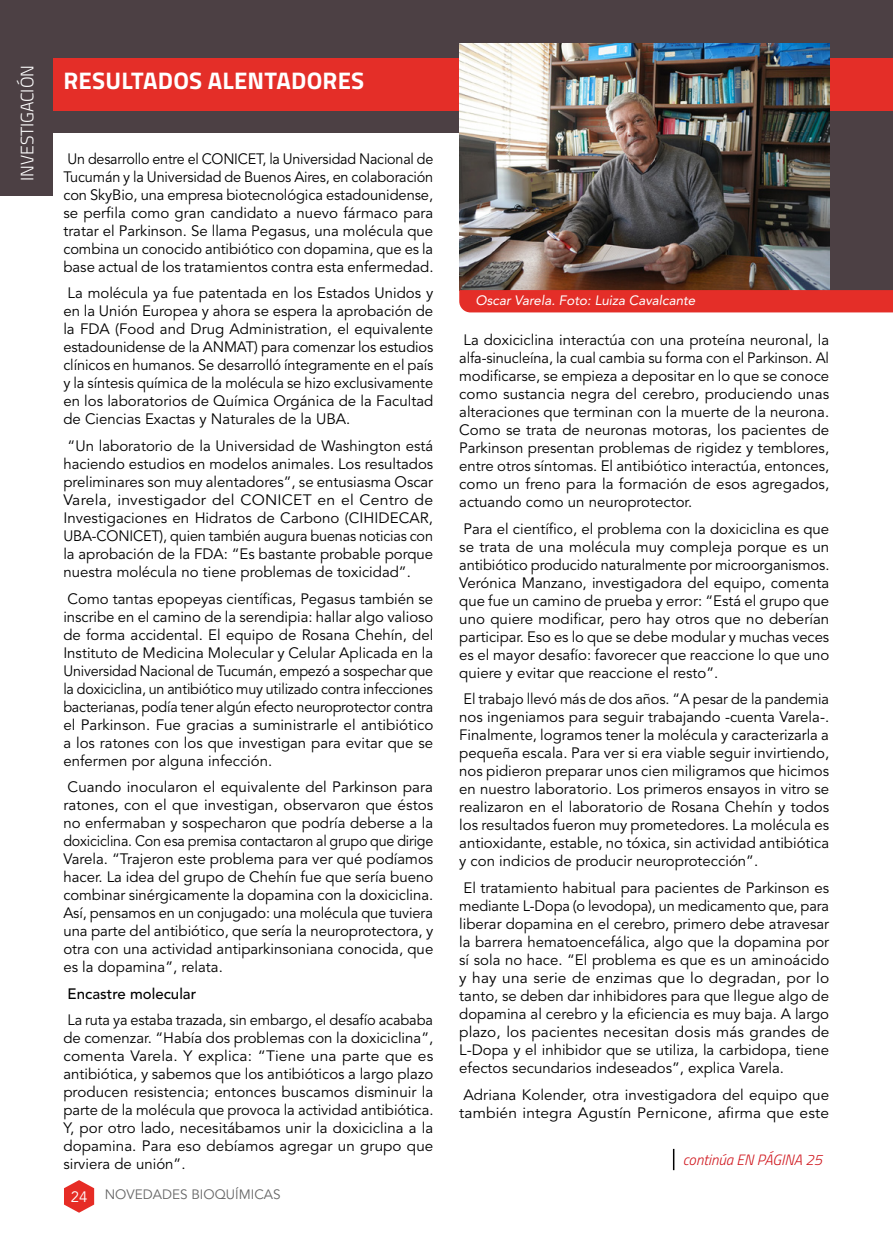
<style>
.page{position:relative;width:893px;height:1234px;background:#fff}
.page>*{position:absolute;margin:0;border:0;box-sizing:border-box;transform-origin:0 0}
.t1{font:700 24px "Titillium";letter-spacing:.01em;color:#fff}
.t2{font:300 18px "Titillium";letter-spacing:-.005em;color:#fff}
.t3{font:15px/18px "Avenir LT Std";color:#000;text-align:justify}
.t4{font:15px/18px "Avenir LT Std";color:#000;text-align:justify;scale:.96 1}
.t5{font:italic 300 15px "Titillium";color:#d0181f}
.t6{font:500 15px "Avenir LT Std";color:#000}
.t7{font:italic 13.5px "Avenir LT Std";color:#fff}
.t8{font:13.5px "Avenir LT Std";color:#666}
.s1{font-size:15px;color:#fff}
</style>
<div class="page">
<svg style="left:64px;top:1180px;width:30px;height:32px"></svg>
<div style="left:52px;top:0;width:841px;height:133px;background:#4c4044"></div>
<div style="left:814px;top:0;width:79px;height:304px;background:#4c4044"></div>
<div style="left:0;top:58px;width:893px;height:52px;background:#e42e28"></div>
<div style="left:0;top:0;width:52px;height:195px;background:#4c4044"></div>
<img style="left:459px;top:43px;width:370px;height:247px">
<div style="left:459px;top:290px;width:434px;height:22px;background:#e42e28"></div>
<svg style="left:673px;top:1148px;width:1px;height:21px"></svg>
<p class="t2" style="left:14px;top:181px;width:117px;rotate:-90deg">INVESTIGACIÓN</p>
<h1 class="t1" style="left:63px;top:62px;width:302px">RESULTADOS ALENTADORES</h1>
<p class="t4" style="left:63px;top:150px;width:387px">Un desarrollo entre el CONICET, la Universidad Nacional de Tucumán y la Universidad de Buenos Aires, en colaboración con SkyBio, una empresa biotecnológica estadounidense, se perfila como gran candidato a nuevo fármaco para tratar el Parkinson. Se llama Pegasus, una molécula que combina un conocido antibiótico con dopamina, que es la base actual de los tratamientos contra esta enfermedad.</p>
<p class="t3" style="left:63px;top:284px;width:372px">La molécula ya fue patentada en los Estados Unidos y en la Unión Europea y ahora se espera la aprobación de la FDA (Food and Drug Administration, el equivalente estadounidense de la ANMAT) para comenzar los estudios clínicos en humanos. Se desarrolló íntegramente en el país y la síntesis química de la molécula se hizo exclusivamente en los laboratorios de Química Orgánica de la Facultad de Ciencias Exactas y Naturales de la UBA.</p>
<p class="t3" style="left:63px;top:437px;width:371px">“Un laboratorio de la Universidad de Washington está haciendo estudios en modelos animales. Los resultados preliminares son muy alentadores”, se entusiasma Oscar Varela, investigador del CONICET en el Centro de Investigaciones en Hidratos de Carbono (CIHIDECAR, UBA-CONICET), quien también augura buenas noticias con la aprobación de la FDA: “Es bastante probable porque nuestra molécula no tiene problemas de toxicidad”.</p>
<p class="t3" style="left:63px;top:589px;width:371px">Como tantas epopeyas científicas, Pegasus también se inscribe en el camino de la serendipia: hallar algo valioso de forma accidental. El equipo de Rosana Chehín, del Instituto de Medicina Molecular y Celular Aplicada en la Universidad Nacional de Tucumán, empezó a sospechar que la doxiciclina, un antibiótico muy utilizado contra infecciones bacterianas, podía tener algún efecto neuroprotector contra el Parkinson. Fue gracias a suministrarle el antibiótico a los ratones con los que investigan para evitar que se enfermen por alguna infección.</p>
<p class="t3" style="left:63px;top:778px;width:372px">Cuando inocularon el equivalente del Parkinson para ratones, con el que investigan, observaron que éstos no enfermaban y sospecharon que podría deberse a la doxiciclina. Con esa premisa contactaron al grupo que dirige Varela. “Trajeron este problema para ver qué podíamos hacer. La idea del grupo de Chehín fue que sería bueno combinar sinérgicamente la dopamina con la doxiciclina.<br>Así, pensamos en un conjugado: una molécula que tuviera una parte del antibiótico, que sería la neuroprotectora, y otra con una actividad antiparkinsoniana conocida, que es la dopamina”, relata.</p>
<p class="t6" style="left:68px;top:984px;width:130px">Encastre molecular</p>
<p class="t3" style="left:63px;top:1011px;width:372px">La ruta ya estaba trazada, sin embargo, el desafío acababa de comenzar. “Había dos problemas con la doxiciclina”, comenta Varela. Y explica: “Tiene una parte que es antibiótica, y sabemos que los antibióticos a largo plazo producen resistencia; entonces buscamos disminuir la parte de la molécula que provoca la actividad antibiótica.<br>Y, por otro lado, necesitábamos unir la doxiciclina a la dopamina. Para eso debíamos agregar un grupo que sirviera de unión”.</p>
<p class="t8" style="left:71px;top:1186px;width:211px"><span class="s1">24</span> NOVEDADES BIOQUÍMICAS</p>
<p class="t7" style="left:476px;top:292px;width:221px">Oscar Varela. Foto: Luiza Cavalcante</p>
<p class="t3" style="left:459px;top:331px;width:372px">La doxiciclina interactúa con una proteína neuronal, la alfa-sinucleína, la cual cambia su forma con el Parkinson. Al modificarse, se empieza a depositar en lo que se conoce como sustancia negra del cerebro, produciendo unas alteraciones que terminan con la muerte de la neurona.<br>Como se trata de neuronas motoras, los pacientes de Parkinson presentan problemas de rigidez y temblores, entre otros síntomas. El antibiótico interactúa, entonces, como un freno para la formación de esos agregados, actuando como un neuroprotector.</p>
<p class="t3" style="left:459px;top:520px;width:372px">Para el científico, el problema con la doxiciclina es que se trata de una molécula muy compleja porque es un antibiótico producido naturalmente por microorganismos.<br>Verónica Manzano, investigadora del equipo, comenta que fue un camino de prueba y error: “Está el grupo que uno quiere modificar, pero hay otros que no deberían participar. Eso es lo que se debe modular y muchas veces es el mayor desafío: favorecer que reaccione lo que uno quiere y evitar que reaccione el resto”.</p>
<p class="t3" style="left:459px;top:690px;width:372px">El trabajo llevó más de dos años. “A pesar de la pandemia nos ingeniamos para seguir trabajando -cuenta Varela-.<br>Finalmente, logramos tener la molécula y caracterizarla a pequeña escala. Para ver si era viable seguir invirtiendo, nos pidieron preparar unos cien miligramos que hicimos en nuestro laboratorio. Los primeros ensayos in vitro se realizaron en el laboratorio de Rosana Chehín y todos los resultados fueron muy prometedores. La molécula es antioxidante, estable, no tóxica, sin actividad antibiótica y con indicios de producir neuroprotección”.</p>
<p class="t3" style="left:459px;top:879px;width:372px">El tratamiento habitual para pacientes de Parkinson es mediante L-Dopa (o levodopa), un medicamento que, para liberar dopamina en el cerebro, primero debe atravesar la barrera hematoencefálica, algo que la dopamina por sí sola no hace. “El problema es que es un aminoácido y hay una serie de enzimas que lo degradan, por lo tanto, se deben dar inhibidores para que llegue algo de dopamina al cerebro y la eficiencia es muy baja. A largo plazo, los pacientes necesitan dosis más grandes de L-Dopa y el inhibidor que se utiliza, la carbidopa, tiene efectos secundarios indeseados”, explica Varela.</p>
<p class="t3" style="left:459px;top:1085px;width:371px">Adriana Kolender, otra investigadora del equipo que también integra Agustín Pernicone, afirma que este</p>
<p class="t5" style="left:683px;top:1148px;width:141px">continúa EN PÁGINA 25</p>
</div>
